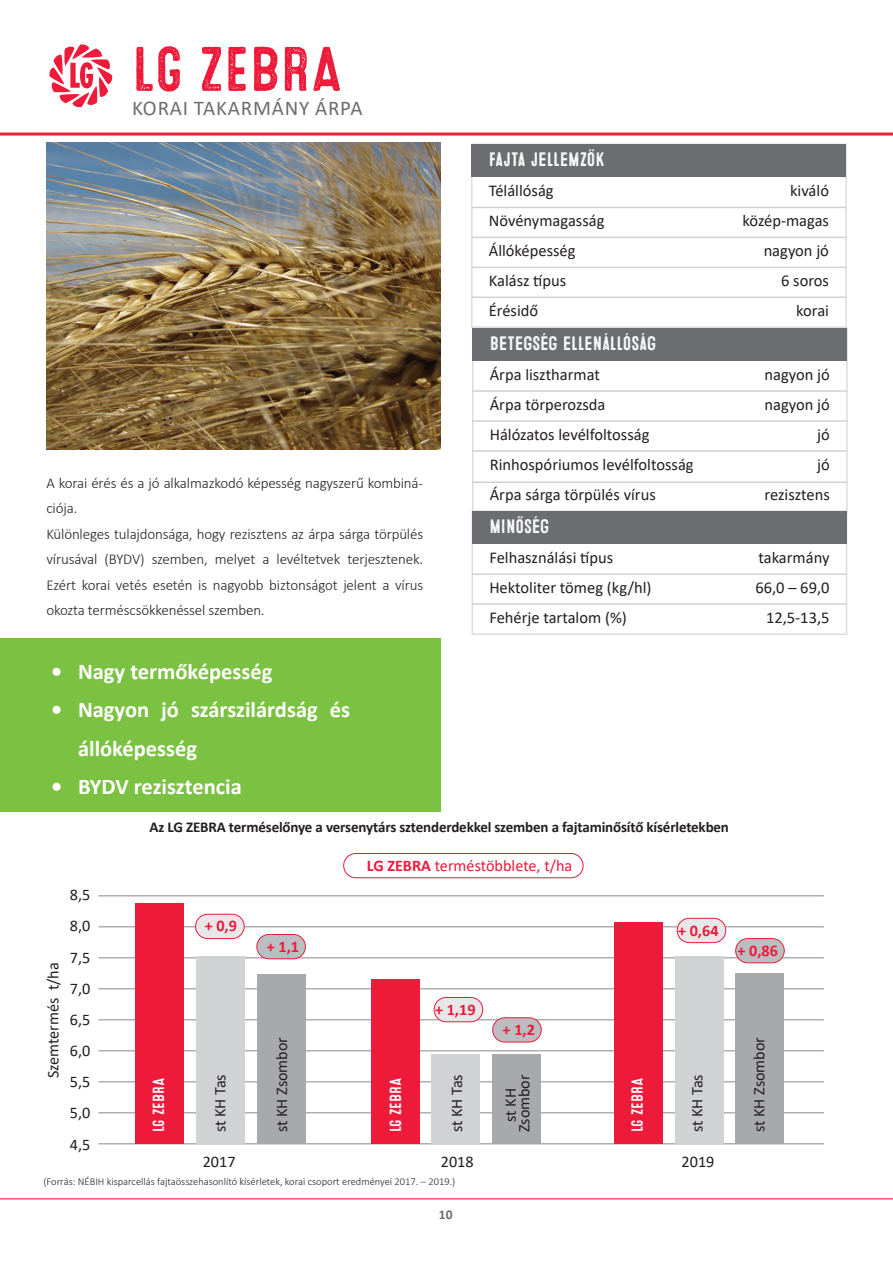
<style>
.page{position:relative;width:893px;height:1263px;background:#fff}
.page>*{position:absolute;margin:0;border:0;box-sizing:border-box;transform-origin:0 0}
.t1{font:62.7px "Microbrew Three";color:#ed1a3a}
.t2{font:700 22.5px/38.2px "Calibri";color:#fff}
.t3{font:21px "Calibri";letter-spacing:.04em;color:#6c6d70}
.t4{font:19.5px "Microbrew Three";color:#fff}
.t5{font:16.5px "Calibri";color:#231f20}
.t6{font:16.2px/13.5px "Calibri";color:#231f20;text-align:center}
.t7{font:700 16.2px "Calibri";color:#ed1a3a}
.t8{font:16.2px "Calibri";color:#ed1a3a}
.t9{font:16.2px "Microbrew Three";color:#fff}
.t10{font:300 15px/25.5px "Calibri";letter-spacing:-.01em;color:#231f20}
.t11{font:700 15px "Calibri";letter-spacing:-.01em;color:#231f20}
.t12{font:700 13.5px "Calibri";color:#6c6d70}
.t13{font:300 10.5px "Calibri";color:#231f20}
.s1{font-weight:700}
</style>
<div class="page">
<hr style="left:0;top:133px;width:893px;height:3px;background:#ed1a3a">
<hr style="left:0;top:1198px;width:893px;height:1px;background:#ed1a3a">
<svg style="left:49px;top:44px;width:64px;height:64px"></svg>
<img style="left:46px;top:143px;width:395px;height:306px">
<div style="left:0;top:638px;width:441px;height:174px;background:#7bc142"></div>
<div style="left:471px;top:144px;width:376px;height:184px;border:2px solid #dcdddf"></div>
<div style="left:472px;top:144px;width:374px;height:33px;background:#6c6d70"></div>
<hr style="left:471px;top:207px;width:375px;height:1px;background:#d1d2d4">
<hr style="left:471px;top:297px;width:375px;height:1px;background:#d1d2d4">
<hr style="left:471px;top:267px;width:375px;height:1px;background:#d1d2d4">
<hr style="left:471px;top:237px;width:375px;height:1px;background:#d1d2d4">
<div style="left:472px;top:510px;width:375px;height:125px;border:2px solid #dcdddf"></div>
<div style="left:473px;top:328px;width:374px;height:32px;background:#6c6d70"></div>
<div style="left:472px;top:511px;width:374px;height:32px;background:#6c6d70"></div>
<hr style="left:472px;top:390px;width:375px;height:2px;background:#d1d2d4">
<hr style="left:472px;top:573px;width:375px;height:2px;background:#d1d2d4">
<hr style="left:472px;top:450px;width:375px;height:2px;background:#d1d2d4">
<hr style="left:472px;top:481px;width:375px;height:2px;background:#d1d2d4">
<hr style="left:472px;top:420px;width:375px;height:2px;background:#d1d2d4">
<hr style="left:472px;top:603px;width:375px;height:2px;background:#d1d2d4">
<hr style="left:98px;top:1143px;width:726px;height:1px;background:#a8a9ad">
<hr style="left:98px;top:1081px;width:726px;height:1px;background:#a8a9ad">
<hr style="left:98px;top:1112px;width:726px;height:1px;background:#a8a9ad">
<hr style="left:98px;top:1050px;width:726px;height:1px;background:#a8a9ad">
<hr style="left:98px;top:957px;width:726px;height:1px;background:#a8a9ad">
<hr style="left:98px;top:926px;width:726px;height:1px;background:#a8a9ad">
<hr style="left:98px;top:895px;width:726px;height:1px;background:#a8a9ad">
<hr style="left:98px;top:988px;width:726px;height:1px;background:#a8a9ad">
<hr style="left:98px;top:1019px;width:726px;height:1px;background:#a8a9ad">
<div style="left:135px;top:903px;width:48px;height:241px;background:#ed1a3a"></div>
<div style="left:257px;top:974px;width:48px;height:170px;background:#a8a9ad"></div>
<div style="left:196px;top:956px;width:48px;height:188px;background:#d1d2d4"></div>
<div style="left:371px;top:979px;width:48px;height:164px;background:#ed1a3a"></div>
<div style="left:493px;top:1054px;width:48px;height:89px;background:#a8a9ad"></div>
<div style="left:432px;top:1054px;width:48px;height:89px;background:#d1d2d4"></div>
<div style="left:614px;top:922px;width:48px;height:221px;background:#ed1a3a"></div>
<div style="left:736px;top:973px;width:48px;height:170px;background:#a8a9ad"></div>
<div style="left:675px;top:956px;width:48px;height:187px;background:#d1d2d4"></div>
<div style="left:343px;top:853px;width:241px;height:25px;border:1px solid #ed1a3a;border-radius:12px"></div>
<div style="left:677px;top:918px;width:49px;height:24px;background:#e6e7e9;border-radius:12px"></div>
<div style="left:677px;top:918px;width:49px;height:25px;border:1px solid #ed1a3a;border-radius:12px"></div>
<div style="left:736px;top:938px;width:48px;height:25px;background:#bcbdc0;border-radius:12px"></div>
<div style="left:735px;top:938px;width:50px;height:25px;border:1px solid #ed1a3a;border-radius:12px"></div>
<div style="left:434px;top:997px;width:49px;height:25px;background:#e6e7e9;border-radius:12px"></div>
<div style="left:434px;top:997px;width:49px;height:25px;border:1px solid #ed1a3a;border-radius:12px"></div>
<div style="left:493px;top:1018px;width:48px;height:24px;background:#bcbdc0;border-radius:12px"></div>
<div style="left:492px;top:1017px;width:50px;height:25px;border:1px solid #ed1a3a;border-radius:12px"></div>
<div style="left:196px;top:914px;width:48px;height:24px;background:#e6e7e9;border-radius:12px"></div>
<div style="left:195px;top:914px;width:50px;height:25px;border:1px solid #ed1a3a;border-radius:12px"></div>
<div style="left:257px;top:934px;width:48px;height:25px;background:#bcbdc0;border-radius:12px"></div>
<div style="left:256px;top:934px;width:50px;height:25px;border:1px solid #ed1a3a;border-radius:12px"></div>
<h1 class="t1" style="left:132px;top:34px;width:212px">LG ZEBRA</h1>
<p class="t3" style="left:132px;top:93px;width:232px">KORAI TAKARMÁNY ÁRPA</p>
<p class="t10" style="left:46px;top:470px;width:378px">A korai érés és a jó alkalmazkodó képesség nagyszerű kombiná&shy;ciója.<br>Különleges tulajdonsága, hogy rezisztens az árpa sárga törpülés vírusával (BYDV) szemben, melyet a levéltetvek terjesztenek.<br>Ezért korai vetés esetén is nagyobb biztonságot jelent a vírus okozta terméscsökkenéssel szemben.</p>
<h2 class="t2" style="left:51px;top:652px;width:223px">• Nagy termőképesség</h2>
<h2 class="t2" style="left:78px;top:690px;width:274px;text-indent:-27px">• Nagyon jó szárszilárdság és állóképesség</h2>
<h2 class="t2" style="left:51px;top:767px;width:192px">• BYDV rezisztencia</h2>
<p class="t4" style="left:489px;top:149px;width:118px">FAJTA JELLEMZŐK</p>
<p class="t5" style="left:489px;top:179px;width:66px">Télállóság</p>
<p class="t5" style="left:790px;top:179px;width:40px">kiváló</p>
<p class="t5" style="left:489px;top:209px;width:117px">Növénymagasság</p>
<p class="t5" style="left:743px;top:209px;width:88px">közép-magas</p>
<p class="t5" style="left:489px;top:239px;width:88px">Állóképesség</p>
<p class="t5" style="left:764px;top:239px;width:67px">nagyon jó</p>
<p class="t5" style="left:489px;top:269px;width:79px">Kalász típus</p>
<p class="t5" style="left:781px;top:269px;width:49px">6 soros</p>
<p class="t5" style="left:489px;top:299px;width:51px">Érésidő</p>
<p class="t5" style="left:796px;top:299px;width:34px">korai</p>
<p class="t4" style="left:490px;top:332px;width:168px">BETEGSÉG ELLENÁLLÓSÁG</p>
<p class="t5" style="left:490px;top:363px;width:112px">Árpa lisztharmat</p>
<p class="t5" style="left:765px;top:363px;width:67px">nagyon jó</p>
<p class="t5" style="left:490px;top:393px;width:117px">Árpa törperozsda</p>
<p class="t5" style="left:765px;top:393px;width:67px">nagyon jó</p>
<p class="t5" style="left:490px;top:423px;width:161px">Hálózatos levélfoltosság</p>
<p class="t5" style="left:817px;top:423px;width:14px">jó</p>
<p class="t5" style="left:490px;top:453px;width:205px">Rinhospóriumos levélfoltosság</p>
<p class="t5" style="left:817px;top:453px;width:14px">jó</p>
<p class="t5" style="left:490px;top:483px;width:168px">Árpa sárga törpülés vírus</p>
<p class="t5" style="left:764px;top:483px;width:67px">rezisztens</p>
<p class="t4" style="left:489px;top:515px;width:62px">MINŐSÉG</p>
<p class="t5" style="left:489px;top:546px;width:125px">Felhasználási típus</p>
<p class="t5" style="left:758px;top:546px;width:73px">takarmány</p>
<p class="t5" style="left:489px;top:576px;width:164px">Hektoliter tömeg (kg/hl)</p>
<p class="t5" style="left:755px;top:576px;width:76px">66,0 – 69,0</p>
<p class="t5" style="left:489px;top:606px;width:139px">Fehérje tartalom (%)</p>
<p class="t5" style="left:766px;top:606px;width:65px">12,5-13,5</p>
<p class="t11" style="left:149px;top:816px;width:581px">Az LG ZEBRA terméselőnye a versenytárs sztenderdekkel szemben a fajtaminősítő kísérletekben</p>
<p class="t6" style="left:46px;top:1078px;width:117px;rotate:-90deg">Szemtermés t/ha</p>
<p class="t6" style="left:70px;top:887px;width:22px">8,5</p>
<p class="t6" style="left:70px;top:919px;width:22px">8,0</p>
<p class="t6" style="left:70px;top:950px;width:22px">7,5</p>
<p class="t6" style="left:70px;top:981px;width:22px">7,0</p>
<p class="t6" style="left:70px;top:1012px;width:22px">6,5</p>
<p class="t6" style="left:70px;top:1043px;width:22px">6,0</p>
<p class="t6" style="left:70px;top:1075px;width:22px">5,5</p>
<p class="t6" style="left:70px;top:1106px;width:22px">5,0</p>
<p class="t6" style="left:70px;top:1137px;width:22px">4,5</p>
<p class="t7" style="left:205px;top:915px;width:34px">+ 0,9</p>
<p class="t7" style="left:267px;top:935px;width:34px">+ 1,1</p>
<p class="t9" style="left:150px;top:1132px;width:56px;rotate:-90deg">LG ZEBRA</p>
<p class="t6" style="left:213px;top:1132px;width:60px;rotate:-90deg">st KH Tas</p>
<p class="t6" style="left:203px;top:1154px;width:34px">2017</p>
<p class="t6" style="left:275px;top:1132px;width:97px;rotate:-90deg">st KH Zsombor</p>
<p class="t8" style="left:367px;top:854px;width:207px"><span class="s1">LG ZEBRA</span> terméstöbblete, t/ha</p>
<p class="t7" style="left:435px;top:998px;width:42px">+ 1,19</p>
<p class="t7" style="left:503px;top:1018px;width:34px">+ 1,2</p>
<p class="t7" style="left:678px;top:919px;width:42px">+ 0,64</p>
<p class="t9" style="left:386px;top:1132px;width:56px;rotate:-90deg">LG ZEBRA</p>
<p class="t6" style="left:450px;top:1132px;width:60px;rotate:-90deg">st KH Tas</p>
<p class="t6" style="left:503px;top:1132px;width:60px;rotate:-90deg">st KH<br>Zsombor</p>
<p class="t9" style="left:628px;top:1132px;width:56px;rotate:-90deg">LG ZEBRA</p>
<p class="t6" style="left:690px;top:1132px;width:60px;rotate:-90deg">st KH Tas</p>
<p class="t6" style="left:441px;top:1154px;width:34px">2018</p>
<p class="t6" style="left:682px;top:1154px;width:34px">2019</p>
<p class="t13" style="left:43px;top:1175px;width:413px">(Forrás: NÉBIH kisparcellás fajtaösszehasonlító kísérletek, korai csoport eredményei 2017. – 2019.)</p>
<p class="t12" style="left:439px;top:1205px;width:15px">10</p>
<p class="t7" style="left:737px;top:939px;width:42px">+ 0,86</p>
<p class="t6" style="left:752px;top:1132px;width:97px;rotate:-90deg">st KH Zsombor</p>
</div>
